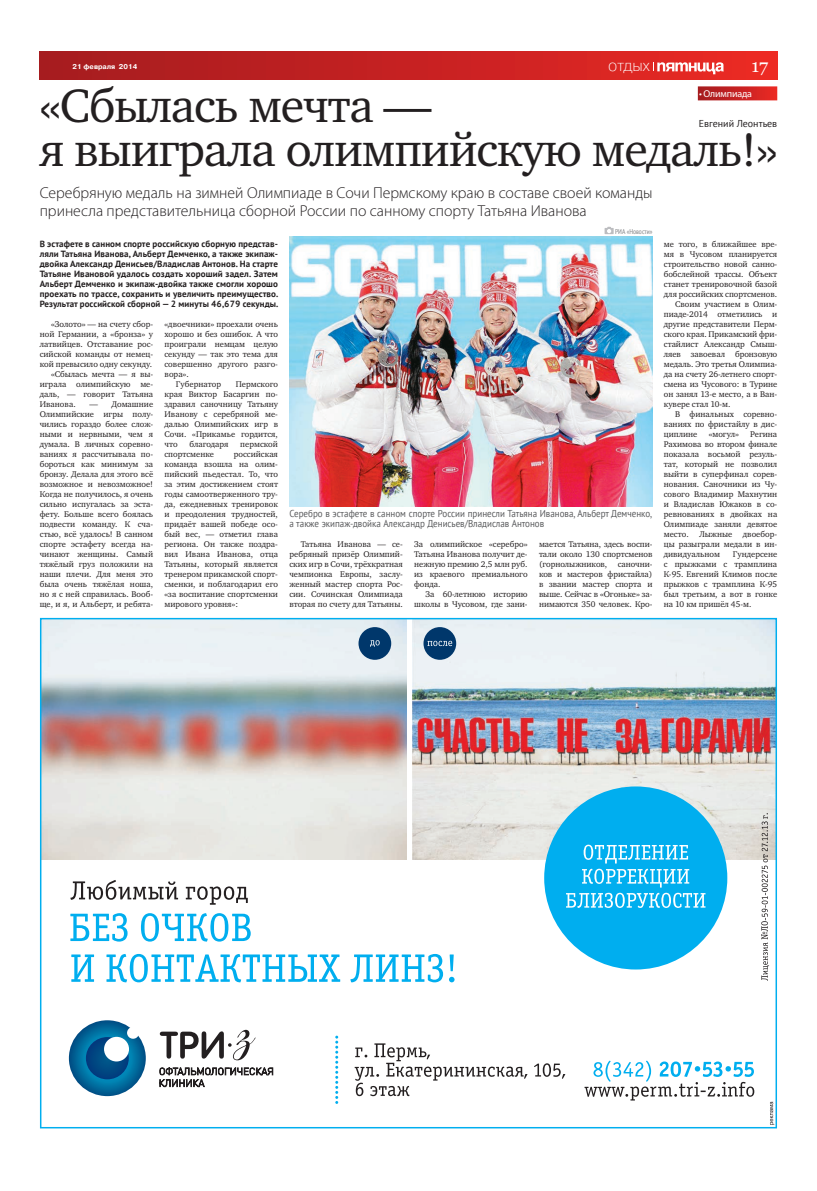
<style>
.page{position:relative;width:817px;height:1191px;background:#fff}
.page>*{position:absolute;margin:0;border:0;box-sizing:border-box;transform-origin:0 0}
.t1{font:48.1px/43.3px "Charter ITC";letter-spacing:-.025em;color:#231f20}
.t2{font:18px "Georgia";color:#fff}
.t3{font:16px "Pragmatica Light C";color:#fff}
.t4{font:300 15.8px/17.9px "Myriad Pro";color:#231f20}
.t5{font:10px/10px "PT Sans";color:#57585a;scale:.9 1}
.t6{font:10px "PT Sans";color:#231f20}
.t7{font:10px "Myriad Pro";letter-spacing:-.015em;color:#fff}
.t8{font:700 9px/10px "PT Sans";letter-spacing:.01em;color:#231f20;text-align:justify}
.t9{font:8.5px/10px "Charter C";color:#231f20;text-align:justify}
.t10{font:700 7px "Pragmatica C";color:#fff}
.t11{font:condensed 7px "PT Sans";color:#808285}
</style>
<div class="page">
<svg style="left:406px;top:620px;width:1px;height:239px"></svg>
<img style="left:412px;top:620px;width:362px;height:239px">
<img style="left:42px;top:620px;width:364px;height:239px">
<div style="left:544px;top:786px;width:183px;height:183px;background:#00aeef;border-radius:50%"></div>
<svg style="left:566px;top:844px;width:139px;height:64px"></svg>
<div style="left:358px;top:627px;width:33px;height:33px;background:#00376b;border-radius:50%"></div>
<svg style="left:370px;top:640px;width:9px;height:7px"></svg>
<div style="left:423px;top:627px;width:33px;height:33px;background:#00376b;border-radius:50%"></div>
<svg style="left:427px;top:641px;width:25px;height:5px"></svg>
<svg style="left:70px;top:913px;width:384px;height:69px"></svg>
<svg style="left:70px;top:880px;width:178px;height:24px"></svg>
<svg style="left:159px;top:1067px;width:114px;height:19px"></svg>
<svg style="left:160px;top:1029px;width:95px;height:31px"></svg>
<svg style="left:69px;top:1020px;width:77px;height:76px"></svg>
<svg style="left:584px;top:1060px;width:170px;height:40px"></svg>
<svg style="left:354px;top:1043px;width:211px;height:53px"></svg>
<svg style="left:335px;top:1035px;width:3px;height:68px"></svg>
<svg style="left:770px;top:1101px;width:4px;height:23px"></svg>
<svg style="left:761px;top:813px;width:7px;height:167px"></svg>
<img style="left:289px;top:237px;width:363px;height:270px">
<svg style="left:604px;top:227px;width:9px;height:7px"></svg>
<svg style="left:697px;top:86px;width:80px;height:14px"></svg>
<div style="left:40px;top:51px;width:737px;height:28px;background:linear-gradient(to right,#a41b1f,#eb2924)"></div>
<svg style="left:653px;top:62px;width:70px;height:12px"></svg>
<p class="t10" style="left:73px;top:62px;width:66px">21 февраля 2014</p>
<p class="t3" style="left:608px;top:57px;width:43px">отдых</p>
<p class="t2" style="left:751px;top:54px;width:18px">17</p>
<p class="t1" style="left:40px;top:84px;width:739px">«Сбылась мечта —<br>я выиграла олимпийскую медаль!»</p>
<p class="t4" style="left:40px;top:183px;width:614px">Серебряную медаль на зимней Олимпиаде в Сочи Пермскому краю в составе своей команды принесла представительница сборной России по санному спорту Татьяна Иванова</p>
<p class="t8" style="left:40px;top:239px;width:240px">В эстафете в санном спорте российскую сборную представ&shy;ляли Татьяна Иванова, Альберт Демченко, а также экипаж&shy;двойка Александр Денисьев/Владислав Антонов. На старте Татьяне Ивановой удалось создать хороший задел. Затем Альберт Демченко и экипаж-двойка также смогли хорошо проехать по трассе, сохранить и увеличить преимущество.<br>Результат российской сборной — 2 минуты 46,679 секунды.</p>
<p class="t7" style="left:699px;top:87px;width:54px">• Олимпиада</p>
<p class="t6" style="left:698px;top:120px;width:80px">Евгений Леонтьев</p>
<p class="t11" style="left:615px;top:227px;width:39px">РИА «Новости»</p>
<p class="t9" style="left:663px;top:240px;width:115px">ме того, в ближайшее вре-</p>
<p class="t9" style="left:663px;top:250px;width:115px">мя в Чусовом планируется</p>
<p class="t9" style="left:663px;top:260px;width:115px">строительство новой санно-</p>
<p class="t9" style="left:663px;top:270px;width:115px">бобслейной трассы. Объект</p>
<p class="t9" style="left:663px;top:280px;width:115px">станет тренировочной базой</p>
<p class="t9" style="left:663px;top:290px;width:115px">для российских спортсменов.</p>
<p class="t9" style="left:675px;top:300px;width:104px">Своим участием в Олим-</p>
<p class="t9" style="left:663px;top:310px;width:115px">пиаде-2014 отметились и</p>
<p class="t9" style="left:663px;top:320px;width:115px">другие представители Перм-</p>
<p class="t9" style="left:663px;top:330px;width:115px">ского края. Прикамский фри-</p>
<p class="t9" style="left:663px;top:340px;width:115px">стайлист Александр Смыш-</p>
<p class="t9" style="left:663px;top:350px;width:115px">ляев завоевал бронзовую</p>
<p class="t9" style="left:663px;top:360px;width:115px">медаль. Это третья Олимпиа-</p>
<p class="t9" style="left:663px;top:370px;width:115px">да на счету 26-летнего спорт-</p>
<p class="t9" style="left:663px;top:380px;width:115px">смена из Чусового: в Турине</p>
<p class="t9" style="left:663px;top:390px;width:115px">он занял 13-е место, а в Ван-</p>
<p class="t9" style="left:663px;top:400px;width:68px">кувере стал 10-м.</p>
<p class="t9" style="left:675px;top:410px;width:104px">В финальных соревно-</p>
<p class="t9" style="left:663px;top:420px;width:115px">ваниях по фристайлу в дис-</p>
<p class="t9" style="left:663px;top:430px;width:35px">циплине</p>
<p class="t9" style="left:708px;top:430px;width:32px">«могул»</p>
<p class="t9" style="left:51px;top:320px;width:104px">«Золото» — на счету сбор-</p>
<p class="t9" style="left:40px;top:330px;width:115px">ной Германии, а «бронза» у</p>
<p class="t9" style="left:40px;top:340px;width:115px">латвийцев. Отставание рос-</p>
<p class="t9" style="left:40px;top:350px;width:115px">сийской команды от немец-</p>
<p class="t9" style="left:40px;top:360px;width:114px">кой превысило одну секунду.</p>
<p class="t9" style="left:51px;top:370px;width:104px">«Сбылась мечта — я вы-</p>
<p class="t9" style="left:40px;top:380px;width:115px">играла олимпийскую ме-</p>
<p class="t9" style="left:40px;top:390px;width:115px">даль, — говорит Татьяна</p>
<p class="t9" style="left:40px;top:400px;width:38px">Иванова.</p>
<p class="t9" style="left:164px;top:320px;width:115px">«двоечники» проехали очень</p>
<p class="t9" style="left:164px;top:330px;width:115px">хорошо и без ошибок. А что</p>
<p class="t9" style="left:164px;top:340px;width:115px">проиграли немцам целую</p>
<p class="t9" style="left:164px;top:350px;width:115px">секунду — так это тема для</p>
<p class="t9" style="left:164px;top:360px;width:115px">совершенно другого разго-</p>
<p class="t9" style="left:164px;top:370px;width:26px">вора».</p>
<p class="t9" style="left:176px;top:380px;width:47px">Губернатор</p>
<p class="t9" style="left:164px;top:380px;width:115px;text-indent:71px">Пермского края Виктор Басаргин по&shy;здравил саночницу Татьяну Иванову с серебряной ме&shy;далью Олимпийских игр в Сочи. «Прикамье гордится, что</p>
<p class="t9" style="left:40px;top:400px;width:115px;text-indent:50px">— Домашние Олимпийские игры полу&shy;чились гораздо более слож&shy;ными и нервными, чем я думала. В личных соревно&shy;ваниях я рассчитывала по&shy;бороться как минимум за бронзу. Делала для этого всё возможное и невозможное!<br>Когда не получилось, я очень сильно испугалась за эста&shy;фету. Больше всего боялась подвести команду. К сча&shy;стью, всё удалось! В санном спорте эстафету всегда на&shy;чинают женщины. Самый тяжёлый груз положили на наши плечи. Для меня это была очень тяжёлая ноша, но я с ней справилась. Вооб&shy;ще, и я, и Альберт, и ребята-</p>
<p class="t9" style="left:663px;top:430px;width:115px;text-indent:86px">Регина Рахимова во втором финале показала восьмой резуль&shy;тат, который не позволил выйти в суперфинал сорев&shy;нования. Саночники из Чу&shy;сового Владимир Махнутин и Владислав Южаков в со&shy;ревнованиях в двойках на Олимпиаде заняли девятое место. Лыжные двоебор&shy;цы разыграли медали в ин&shy;дивидуальном</p>
<p class="t9" style="left:189px;top:440px;width:41px">благодаря</p>
<p class="t9" style="left:240px;top:440px;width:39px">пермской</p>
<p class="t9" style="left:164px;top:450px;width:51px">спортсменке</p>
<p class="t9" style="left:164px;top:450px;width:115px;text-indent:69px">российская команда взошла на олим&shy;пийский пьедестал. То, что за этим достижением стоят годы самоотверженного тру&shy;да, ежедневных тренировок и преодоления трудностей, придаёт вашей победе осо&shy;бый вес, — отметил глава региона. Он также поздра&shy;вил Ивана Иванова, отца Татьяны, который является тренером прикамской спорт&shy;сменки, и поблагодарил его «за воспитание спортсменки мирового уровня»:</p>
<p class="t5" style="left:289px;top:509px;width:404px">Серебро в эстафете в санном спорте России принесли Татьяна Иванова, Альберт Демченко, а также экипаж-двойка Александр Денисьев/Владислав Антонов</p>
<p class="t9" style="left:289px;top:540px;width:115px;text-indent:11px">Татьяна Иванова — се&shy;ребряный призёр Олимпий&shy;ских игр в Сочи, трёхкратная чемпионка Европы, заслу&shy;женный мастер спорта Рос&shy;сии. Сочинская Олимпиада вторая по счету для Татьяны.</p>
<p class="t9" style="left:414px;top:540px;width:115px">За олимпийское «серебро»</p>
<p class="t9" style="left:539px;top:540px;width:115px">мается Татьяна, здесь воспи&shy;тали около 130 спортсменов (горнолыжников, саночни&shy;ков и мастеров фристайла) в звании мастер спорта и выше. Сейчас в «Огоньке» за&shy;нимаются 350 человек. Кро-</p>
<p class="t9" style="left:414px;top:550px;width:115px">Татьяна Иванова получит де-</p>
<p class="t9" style="left:414px;top:560px;width:115px">нежную премию 2,5 млн руб.</p>
<p class="t9" style="left:414px;top:570px;width:115px">из краевого премиального</p>
<p class="t9" style="left:414px;top:580px;width:28px">фонда.</p>
<p class="t9" style="left:425px;top:590px;width:104px">За 60-летнюю историю</p>
<p class="t9" style="left:414px;top:600px;width:115px">школы в Чусовом, где зани-</p>
<p class="t9" style="left:663px;top:550px;width:115px;text-indent:69px">Гундерсене с прыжками с трамплина К-95. Евгений Климов после прыжков с трамплина К-95 был третьим, а вот в гонке на 10 км пришёл 45-м.</p>
</div>
